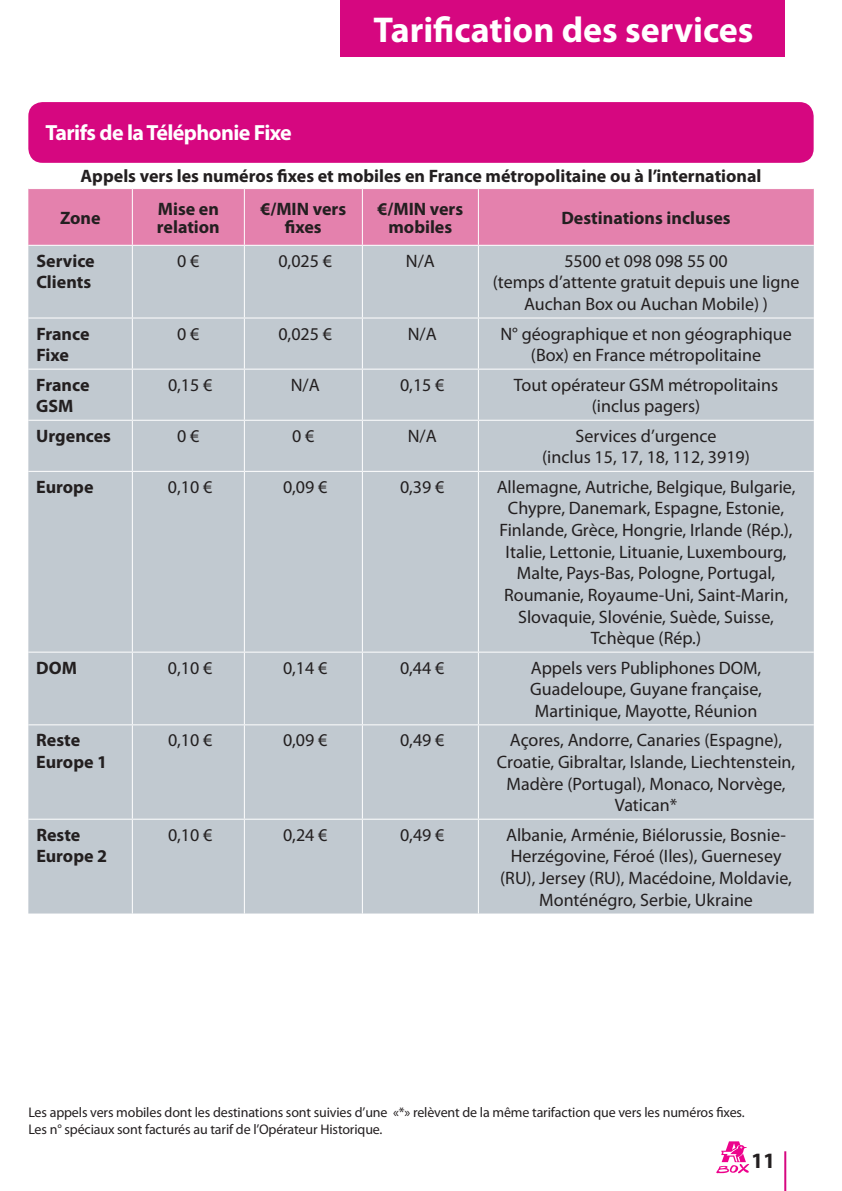
<style>
.page{position:relative;width:842px;height:1191px;background:#fff}
.page>*{position:absolute;margin:0;border:0;box-sizing:border-box;transform-origin:0 0}
.t1{font:700 36px "Myriad Pro";color:#fff}
.t2{font:700 22px "Myriad Pro";letter-spacing:-.025em;color:#fff}
.t3{font:700 22px "Myriad Pro";color:#231f20}
.t4{font:18px/21.6px "Myriad Pro";color:#231f20;text-align:center}
.t5{font:700 18px/21.6px "Myriad Pro";color:#231f20}
.t6{font:14px/17px "Myriad Pro";letter-spacing:-.01em;color:#231f20}
</style>
<div class="page">
<div style="left:28px;top:102px;width:786px;height:61px;background:#d60780;border-radius:14px"></div>
<div style="left:28px;top:189px;width:786px;height:56px;background:#e481ad"></div>
<div style="left:28px;top:246px;width:786px;height:667px;background:#c1c9d0"></div>
<hr style="left:132px;top:189px;width:1px;height:56px;background:#fff">
<hr style="left:244px;top:189px;width:1px;height:56px;background:#fff">
<hr style="left:362px;top:189px;width:1px;height:56px;background:#fff">
<hr style="left:478px;top:189px;width:1px;height:56px;background:#fff">
<hr style="left:132px;top:246px;width:1px;height:71px;background:#fff">
<hr style="left:244px;top:246px;width:1px;height:71px;background:#fff">
<hr style="left:362px;top:246px;width:1px;height:71px;background:#fff">
<hr style="left:478px;top:246px;width:1px;height:71px;background:#fff">
<hr style="left:28px;top:317px;width:104px;height:1px;background:#fff">
<hr style="left:132px;top:317px;width:112px;height:1px;background:#fff">
<hr style="left:132px;top:318px;width:1px;height:50px;background:#fff">
<hr style="left:244px;top:317px;width:118px;height:1px;background:#fff">
<hr style="left:244px;top:318px;width:1px;height:50px;background:#fff">
<hr style="left:362px;top:317px;width:116px;height:1px;background:#fff">
<hr style="left:362px;top:318px;width:1px;height:50px;background:#fff">
<hr style="left:478px;top:317px;width:336px;height:1px;background:#fff">
<hr style="left:478px;top:318px;width:1px;height:50px;background:#fff">
<hr style="left:28px;top:368px;width:104px;height:1px;background:#fff">
<hr style="left:132px;top:368px;width:112px;height:1px;background:#fff">
<hr style="left:132px;top:369px;width:1px;height:51px;background:#fff">
<hr style="left:244px;top:368px;width:118px;height:1px;background:#fff">
<hr style="left:244px;top:369px;width:1px;height:51px;background:#fff">
<hr style="left:362px;top:368px;width:116px;height:1px;background:#fff">
<hr style="left:362px;top:369px;width:1px;height:51px;background:#fff">
<hr style="left:478px;top:368px;width:336px;height:1px;background:#fff">
<hr style="left:478px;top:369px;width:1px;height:51px;background:#fff">
<hr style="left:28px;top:420px;width:104px;height:1px;background:#fff">
<hr style="left:132px;top:420px;width:112px;height:1px;background:#fff">
<hr style="left:132px;top:421px;width:1px;height:50px;background:#fff">
<hr style="left:244px;top:420px;width:118px;height:1px;background:#fff">
<hr style="left:244px;top:421px;width:1px;height:50px;background:#fff">
<hr style="left:362px;top:420px;width:116px;height:1px;background:#fff">
<hr style="left:362px;top:421px;width:1px;height:50px;background:#fff">
<hr style="left:478px;top:420px;width:336px;height:1px;background:#fff">
<hr style="left:478px;top:421px;width:1px;height:50px;background:#fff">
<hr style="left:28px;top:471px;width:104px;height:1px;background:#fff">
<hr style="left:132px;top:471px;width:112px;height:1px;background:#fff">
<hr style="left:132px;top:472px;width:1px;height:179px;background:#fff">
<hr style="left:244px;top:471px;width:118px;height:1px;background:#fff">
<hr style="left:244px;top:472px;width:1px;height:179px;background:#fff">
<hr style="left:362px;top:471px;width:116px;height:1px;background:#fff">
<hr style="left:362px;top:472px;width:1px;height:179px;background:#fff">
<hr style="left:478px;top:471px;width:336px;height:1px;background:#fff">
<hr style="left:478px;top:472px;width:1px;height:179px;background:#fff">
<hr style="left:28px;top:651px;width:104px;height:1px;background:#fff">
<hr style="left:132px;top:651px;width:112px;height:1px;background:#fff">
<hr style="left:132px;top:652px;width:1px;height:72px;background:#fff">
<hr style="left:244px;top:651px;width:118px;height:1px;background:#fff">
<hr style="left:244px;top:652px;width:1px;height:72px;background:#fff">
<hr style="left:362px;top:651px;width:116px;height:1px;background:#fff">
<hr style="left:362px;top:652px;width:1px;height:72px;background:#fff">
<hr style="left:478px;top:651px;width:336px;height:1px;background:#fff">
<hr style="left:478px;top:652px;width:1px;height:72px;background:#fff">
<hr style="left:28px;top:724px;width:104px;height:1px;background:#fff">
<hr style="left:132px;top:724px;width:112px;height:1px;background:#fff">
<hr style="left:132px;top:725px;width:1px;height:93px;background:#fff">
<hr style="left:244px;top:724px;width:118px;height:1px;background:#fff">
<hr style="left:244px;top:725px;width:1px;height:93px;background:#fff">
<hr style="left:362px;top:724px;width:116px;height:1px;background:#fff">
<hr style="left:362px;top:725px;width:1px;height:93px;background:#fff">
<hr style="left:478px;top:724px;width:336px;height:1px;background:#fff">
<hr style="left:478px;top:725px;width:1px;height:93px;background:#fff">
<hr style="left:28px;top:818px;width:104px;height:1px;background:#fff">
<hr style="left:132px;top:818px;width:112px;height:1px;background:#fff">
<hr style="left:132px;top:819px;width:1px;height:94px;background:#fff">
<hr style="left:244px;top:818px;width:118px;height:1px;background:#fff">
<hr style="left:244px;top:819px;width:1px;height:94px;background:#fff">
<hr style="left:362px;top:818px;width:116px;height:1px;background:#fff">
<hr style="left:362px;top:819px;width:1px;height:94px;background:#fff">
<hr style="left:478px;top:818px;width:336px;height:1px;background:#fff">
<hr style="left:478px;top:819px;width:1px;height:94px;background:#fff">
<svg style="left:716px;top:1141px;width:33px;height:32px"></svg>
<div style="left:340px;top:0;width:445px;height:57px;background:#d60780"></div>
<hr style="left:784px;top:1151px;width:2px;height:40px;background:#d60780">
<p class="t2" style="left:45px;top:118px;width:248px">Tarifs de la Téléphonie Fixe</p>
<h1 class="t1" style="left:373px;top:6px;width:382px">Tarification des services</h1>
<p class="t5" style="left:81px;top:165px;width:682px">Appels vers les numéros fixes et mobiles en France métropolitaine ou à l’international</p>
<p class="t5" style="left:60px;top:206px;width:42px">Zone</p>
<p class="t5" style="left:157px;top:199px;width:64px;line-height:18px">Mise en relation</p>
<p class="t5" style="left:260px;top:199px;width:87px;line-height:18px;text-align:center">€/MIN vers fixes</p>
<p class="t5" style="left:377px;top:199px;width:87px;line-height:18px;text-align:center">€/MIN vers mobiles</p>
<p class="t5" style="left:561px;top:206px;width:171px">Destinations incluses</p>
<p class="t5" style="left:36px;top:249px;width:60px">Service<br>Clients</p>
<p class="t4" style="left:177px;top:250px;width:24px">0 €</p>
<p class="t4" style="left:278px;top:250px;width:55px">0,025 €</p>
<p class="t4" style="left:406px;top:250px;width:31px">N/A</p>
<p class="t4" style="left:493px;top:250px;width:308px">5500 et 098 098 55 00<br>(temps d’attente gratuit depuis une ligne<br>Auchan Box ou Auchan Mobile) )</p>
<p class="t5" style="left:36px;top:322px;width:55px">France<br>Fixe</p>
<p class="t4" style="left:177px;top:322px;width:24px">0 €</p>
<p class="t4" style="left:278px;top:322px;width:55px">0,025 €</p>
<p class="t4" style="left:408px;top:322px;width:31px">N/A</p>
<p class="t4" style="left:500px;top:322px;width:293px">N° géographique et non géographique (Box) en France métropolitaine</p>
<p class="t5" style="left:36px;top:373px;width:55px">France<br>GSM</p>
<p class="t4" style="left:168px;top:373px;width:46px">0,15 €</p>
<p class="t4" style="left:291px;top:373px;width:31px">N/A</p>
<p class="t4" style="left:400px;top:373px;width:46px">0,15 €</p>
<p class="t4" style="left:514px;top:373px;width:266px">Tout opérateur GSM métropolitains (inclus pagers)</p>
<p class="t5" style="left:36px;top:424px;width:76px">Urgences</p>
<p class="t4" style="left:177px;top:424px;width:24px">0 €</p>
<p class="t4" style="left:292px;top:424px;width:24px">0 €</p>
<p class="t4" style="left:408px;top:424px;width:31px">N/A</p>
<p class="t4" style="left:542px;top:424px;width:209px">Services d’urgence<br>(inclus 15, 17, 18, 112, 3919)</p>
<p class="t5" style="left:36px;top:475px;width:59px">Europe</p>
<p class="t4" style="left:168px;top:476px;width:46px">0,10 €</p>
<p class="t4" style="left:283px;top:476px;width:46px">0,09 €</p>
<p class="t4" style="left:400px;top:476px;width:46px">0,39 €</p>
<p class="t4" style="left:497px;top:476px;width:300px">Allemagne, Autriche, Belgique, Bulgarie, Chypre, Danemark, Espagne, Estonie, Finlande, Grèce, Hongrie, I rlande (Rép.), Italie, Lettonie, Lituanie, Luxembourg, Malte, Pays-Bas, Pologne, Portugal, Roumanie, Royaume-Uni, Saint-Marin, Slovaquie, Slovénie, Suède, Suisse, Tchèque (Rép.)</p>
<p class="t5" style="left:36px;top:656px;width:42px">DOM</p>
<p class="t4" style="left:168px;top:656px;width:46px">0,10 €</p>
<p class="t4" style="left:283px;top:656px;width:46px">0,14 €</p>
<p class="t4" style="left:400px;top:656px;width:46px">0,44 €</p>
<p class="t4" style="left:530px;top:656px;width:233px;text-align:justify">Appels vers Publiphones DOM, Guadeloupe, Guyane française, Martinique, Mayotte, Réunion</p>
<p class="t5" style="left:36px;top:729px;width:72px">Reste<br>Europe 1</p>
<p class="t4" style="left:168px;top:729px;width:46px">0,10 €</p>
<p class="t4" style="left:283px;top:729px;width:46px">0,09 €</p>
<p class="t4" style="left:400px;top:729px;width:46px">0,49 €</p>
<p class="t4" style="left:497px;top:729px;width:300px">Açores, Andorre, Canaries (Espagne), Croatie, Gibraltar, Islande, Liechtenstein, Madère (Portugal), Monaco, Norvège, Vatican*</p>
<p class="t5" style="left:36px;top:823px;width:72px">Reste<br>Europe 2</p>
<p class="t4" style="left:168px;top:823px;width:46px">0,10 €</p>
<p class="t4" style="left:283px;top:823px;width:46px">0,24 €</p>
<p class="t4" style="left:400px;top:823px;width:46px">0,49 €</p>
<p class="t4" style="left:500px;top:823px;width:293px">Albanie, Arménie, Biélorussie, Bosnie-Herzégovine, Féroé (I les), Guernesey (RU), Jersey (RU), Macédoine, Moldavie, Monténégro, Serbie, Ukraine</p>
<p class="t6" style="left:28px;top:1103px;width:718px">Les appels vers mobiles dont les destinations sont suivies d’une «*» relèvent de la même tarifaction que vers les numéros fixes.<br>Les n° spéciaux sont facturés au tarif de l’Opérateur Historique.</p>
<p class="t3" style="left:751px;top:1146px;width:26px">11</p>
</div>
